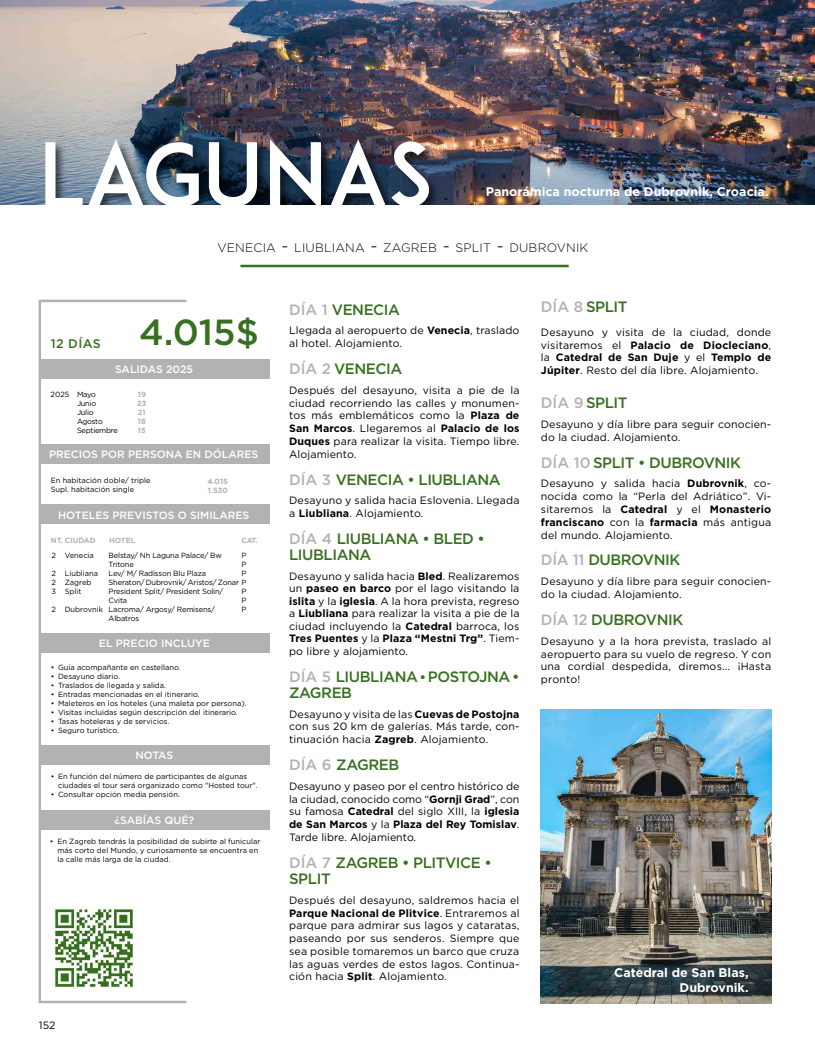
<style>
.page{position:relative;width:815px;height:1053px;background:#fff}
.page>*{position:absolute;margin:0;border:0;box-sizing:border-box;transform-origin:0 0}
.t1{font:87.5px "ADAM.CGPRO";letter-spacing:-.01em;color:#fff}
.t2{font:500 36.25px "Gotham";color:#37701e}
.t3{font:500 15px/16.2px "Gotham";letter-spacing:-.03em;color:#37701e}
.t4{font:700 12.5px/15px "Gotham";color:#fff;text-align:right}
.t5{font:500 12.5px "Gotham";letter-spacing:.03em;color:#37701e}
.t6{font:300 12.25px "Gotham";letter-spacing:.015em;color:#000}
.t7{font:10.62px/12.8px "Gotham";letter-spacing:.015em;color:#000;text-align:justify}
.t8{font:500 10.62px "Gotham";color:#fff}
.t9{font:10.62px "Gotham";color:#010202}
.t10{font:7.5px/9px "Gotham";color:#000}
.t11{font:7.5px/9px "Gotham";letter-spacing:-.02em;color:#000}
.t12{font:700 7.5px/9px "Gotham";color:#b3b2b2}
.t13{font:7.5px/9px "Gotham";letter-spacing:-.03em;color:#000}
.s1{font-size:17.5px}
.s2{color:#b3b2b2}
.s3{font-weight:700}
.s4{font-size:13.75px}
</style>
<div class="page">
<img style="left:0;top:0;width:815px;height:205px">
<div style="left:44px;top:139px;width:397px;height:82px;background:#000;opacity:.6"></div>
<div style="left:0;top:206px;width:815px;height:23px;background:#fff"></div>
<hr style="left:240px;top:265px;width:329px;height:2px;background:#37701e">
<div style="left:39px;top:299px;width:149px;height:704px;border:2px solid #b3b2b2"></div>
<div style="left:39px;top:359px;width:230px;height:20px;background:#b3b2b2"></div>
<div style="left:39px;top:444px;width:230px;height:20px;background:#b3b2b2"></div>
<div style="left:39px;top:504px;width:231px;height:20px;background:#b3b2b2"></div>
<div style="left:39px;top:633px;width:231px;height:20px;background:#b3b2b2"></div>
<div style="left:39px;top:745px;width:231px;height:19px;background:#b3b2b2"></div>
<div style="left:39px;top:810px;width:231px;height:19px;background:#b3b2b2"></div>
<img style="left:54px;top:905px;width:80px;height:83px">
<img style="left:541px;top:709px;width:230px;height:294px">
<h1 class="t1" style="left:39px;top:122px;width:396px">LAGUNAS</h1>
<p class="t4" style="left:486px;top:183px;width:284px">Panorámica nocturna de Dubrovnik, Croacia.</p>
<p class="t6" style="left:218px;top:240px;width:372px">VENECIA <span class="s1">-</span> LIUBLIANA <span class="s1">-</span> ZAGREB <span class="s1">-</span> SPLIT <span class="s1">-</span> DUBROVNIK</p>
<p class="t5" style="left:51px;top:335px;width:52px">12 DÍAS</p>
<h2 class="t2" style="left:139px;top:308px;width:122px">4.015$</h2>
<p class="t8" style="left:115px;top:363px;width:80px">SALIDAS 2025</p>
<p class="t10" style="left:51px;top:390px;width:20px">2025</p>
<p class="t13" style="left:77px;top:390px;width:43px">Mayo<br>Junio<br>Julio<br>Agosto<br>Septiembre</p>
<p class="t12" style="left:137px;top:390px;width:11px;text-align:justify">19<br>23<br>21<br>18<br>15</p>
<p class="t8" style="left:49px;top:447px;width:211px">PRECIOS POR PERSONA EN DÓLARES</p>
<p class="t10" style="left:51px;top:475px;width:101px">En habitación doble/ triple<br>Supl. habitación single</p>
<p class="t8" style="left:58px;top:508px;width:193px">HOTELES PREVISTOS O SIMILARES</p>
<p class="t12" style="left:207px;top:476px;width:22px">4.015<br>1.530</p>
<p class="t12" style="left:242px;top:535px;width:17px">CAT.</p>
<p class="t10" style="left:242px;top:550px;width:7px;text-align:justify">P P P</p>
<p class="t10" style="left:242px;top:586px;width:7px;text-align:justify">P P P</p>
<p class="t12" style="left:51px;top:535px;width:46px">NT. CIUDAD</p>
<p class="t10" style="left:51px;top:550px;width:6px">2</p>
<p class="t10" style="left:51px;top:568px;width:6px;text-align:justify">2<br>2<br>3</p>
<p class="t10" style="left:51px;top:604px;width:6px">2</p>
<p class="t12" style="left:109px;top:535px;width:28px">HOTEL</p>
<p class="t11" style="left:109px;top:550px;width:139px">Belstay/ Nh Laguna Palace/ Bw<br>Tritone<br>Lev/ M/ Radisson Blu Plaza<br>Sheraton/ Dubrovnik/ Aristos/ Zonar P<br>President Split/ President Solin/<br>Cvita<br>Lacroma/ Argosy/ Remisens/<br>Albatros</p>
<p class="t10" style="left:65px;top:550px;width:31px">Venecia</p>
<p class="t10" style="left:65px;top:568px;width:35px">Liubliana<br>Zagreb<br>Split</p>
<p class="t10" style="left:65px;top:604px;width:40px">Dubrovnik</p>
<p class="t8" style="left:99px;top:636px;width:112px">EL PRECIO INCLUYE</p>
<p class="t10" style="left:51px;top:662px;width:131px">• Guía acompañante en castellano.</p>
<p class="t10" style="left:51px;top:671px;width:70px">• Desayuno diario.</p>
<p class="t10" style="left:51px;top:680px;width:117px">• Traslados de llegada y salida.</p>
<p class="t10" style="left:51px;top:689px;width:150px">• Entradas mencionadas en el itinerario.</p>
<p class="t10" style="left:51px;top:698px;width:197px">• Maleteros en los hoteles (una maleta por persona).</p>
<p class="t10" style="left:51px;top:707px;width:188px">• Visitas incluidas según descripción del itinerario.</p>
<p class="t10" style="left:51px;top:716px;width:120px">• Tasas hoteleras y de servicios.</p>
<p class="t10" style="left:51px;top:725px;width:69px">• Seguro turístico.</p>
<p class="t10" style="left:58px;top:771px;width:201px;text-indent:-7px">• En función del número de participantes de algunas ciudades el tour será organizado como "Hosted tour".</p>
<p class="t10" style="left:51px;top:789px;width:130px">• Consultar opción media pensión.</p>
<p class="t8" style="left:135px;top:748px;width:40px">NOTAS</p>
<p class="t8" style="left:114px;top:813px;width:82px">¿SABÍAS QUÉ?</p>
<p class="t10" style="left:57px;top:836px;width:205px">En Zagreb tendrás la posibilidad de subirte al funicular más corto del Mundo, y curiosamente se encuentra en la calle más larga de la ciudad.</p>
<p class="t10" style="left:50px;top:837px;width:5px">•</p>
<p class="t9" style="left:39px;top:1018px;width:18px">152</p>
<h3 class="t3" style="left:289px;top:301px;width:112px"><span class="s2">DÍA 1</span> VENECIA</h3>
<p class="t7" style="left:289px;top:324px;width:232px">Llegada al aeropuerto de <span class="s3">Venecia</span>, traslado al hotel. Alojamiento.</p>
<h3 class="t3" style="left:289px;top:360px;width:115px"><span class="s2">DÍA 2</span> VENECIA</h3>
<p class="t7" style="left:289px;top:383px;width:232px">Después del desayuno, visita a pie de la ciudad recorriendo las calles y monumen&shy;tos más emblemáticos como la <span class="s3">Plaza de San Marcos</span>. Llegaremos al <span class="s3">Palacio de los Duques</span> para realizar la visita. Tiempo libre.<br>Alojamiento.</p>
<h3 class="t3" style="left:289px;top:471px;width:213px"><span class="s2">DÍA 3</span> VENECIA • LIUBLIANA</h3>
<p class="t7" style="left:289px;top:494px;width:232px">Desayuno y salida hacia Eslovenia. Llegada a <span class="s3">Liubliana</span>. Alojamiento.</p>
<h3 class="t3" style="left:289px;top:530px;width:197px"><span class="s2">DÍA 4</span> LIUBLIANA • BLED •<br>LIUBLIANA</h3>
<p class="t7" style="left:289px;top:569px;width:232px">Desayuno y salida hacia <span class="s3">Bled</span>. Realizaremos un <span class="s3">paseo en barco</span> por el lago visitando la <span class="s3">islita</span> y la <span class="s3">iglesia</span>. A la hora prevista, regreso a <span class="s3">Liubliana</span> para realizar la visita a pie de la ciudad incluyendo la <span class="s3">Catedral</span> barroca, los <span class="s3">Tres Puentes</span> y la <span class="s3">Plaza “Mestni Trg”</span>. Tiem&shy;po libre y alojamiento.</p>
<h3 class="t3" style="left:289px;top:668px;width:232px"><span class="s2">DÍA 5</span> LIUBLIANA<span class="s4">•</span>POSTOJNA•<br>ZAGREB</h3>
<p class="t7" style="left:289px;top:707px;width:232px">Desayuno y visita de las <span class="s3">Cuevas de Postojna </span>con sus 20 km de galerías. Más tarde, con&shy;tinuación hacia <span class="s3">Zagreb</span>. Alojamiento.</p>
<h3 class="t3" style="left:289px;top:756px;width:112px"><span class="s2">DÍA 6</span> ZAGREB</h3>
<p class="t7" style="left:289px;top:779px;width:232px">Desayuno y paseo por el centro histórico de la ciudad, conocido como “<span class="s3">Gornji Grad</span>”, con su famosa <span class="s3">Catedral</span> del siglo XIII, la <span class="s3">iglesia de San Marcos</span> y la <span class="s3">Plaza del Rey Tomislav</span>.<br>Tarde libre. Alojamiento.</p>
<h3 class="t3" style="left:289px;top:854px;width:204px"><span class="s2">DÍA 7</span> ZAGREB • PLITVICE •<br>SPLIT</h3>
<p class="t7" style="left:289px;top:893px;width:232px">Después del desayuno, saldremos hacia el <span class="s3">Parque Nacional de Plitvice</span>. Entraremos al parque para admirar sus lagos y cataratas, paseando por sus senderos. Siempre que sea posible tomaremos un barco que cruza las aguas verdes de estos lagos. Continua&shy;ción hacia <span class="s3">Split</span>. Alojamiento.</p>
<h3 class="t3" style="left:541px;top:299px;width:88px"><span class="s2">DÍA 8</span> SPLIT</h3>
<p class="t7" style="left:541px;top:325px;width:232px">Desayuno y visita de la ciudad, donde visitaremos el <span class="s3">Palacio de Diocleciano</span>, la <span class="s3">Catedral de San Duje</span> y el <span class="s3">Templo de Júpiter</span>. Resto del día libre. Alojamiento.</p>
<h3 class="t3" style="left:541px;top:394px;width:88px"><span class="s2">DÍA 9</span> SPLIT</h3>
<p class="t7" style="left:541px;top:417px;width:232px">Desayuno y día libre para seguir conocien&shy;do la ciudad. Alojamiento.</p>
<h3 class="t3" style="left:541px;top:454px;width:202px"><span class="s2">DÍA 10</span> SPLIT • DUBROVNIK</h3>
<p class="t7" style="left:541px;top:477px;width:232px">Desayuno y salida hacia <span class="s3">Dubrovnik</span>, co&shy;nocida como la “Perla del Adriático”. Vi&shy;sitaremos la <span class="s3">Catedral</span> y el <span class="s3">Monasterio franciscano</span> con la <span class="s3">farmacia</span> más antigua del mundo. Alojamiento.</p>
<h3 class="t3" style="left:541px;top:551px;width:141px"><span class="s2">DÍA 11</span> DUBROVNIK</h3>
<p class="t7" style="left:541px;top:575px;width:232px">Desayuno y día libre para seguir conocien&shy;do la ciudad. Alojamiento.</p>
<h3 class="t3" style="left:541px;top:611px;width:144px"><span class="s2">DÍA 12</span> DUBROVNIK</h3>
<p class="t7" style="left:541px;top:634px;width:232px">Desayuno y a la hora prevista, traslado al aeropuerto para su vuelo de regreso. Y con una cordial despedida, diremos... ¡Hasta pronto!</p>
<p class="t4" style="left:614px;top:964px;width:136px">Catedral de San Blas,<br>Dubrovnik.</p>
</div>
